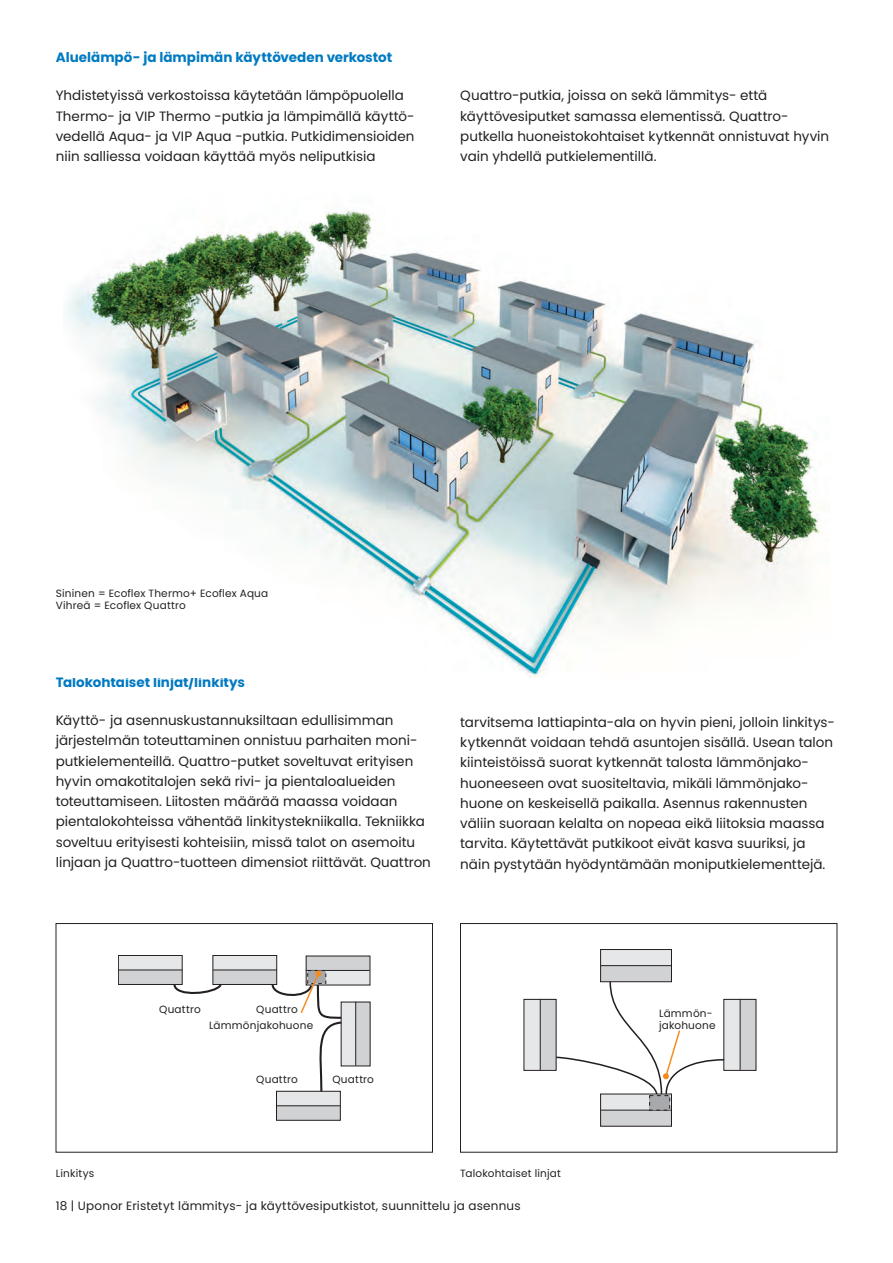
<style>
.page{position:relative;width:893px;height:1263px;background:#fff}
.page>*{position:absolute;margin:0;border:0;box-sizing:border-box;transform-origin:0 0}
.Leipis_241116{font:13.5px/20.2px "Poppins";color:#231f20}
.Väliotsikko_011216{font:700 13.5px "Poppins";color:#007ac2}
.t1{font:12px "Poppins";letter-spacing:.015em;color:#231f20}
.KUVATEKSTI_021216{font:10.5px "Poppins";letter-spacing:.02em;color:#231f20}
</style>
<div class="page">
<img style="left:66px;top:210px;width:755px;height:467px">
<div style="left:341px;top:1002px;width:15px;height:64px;background:#e6e7e9"></div>
<div style="left:356px;top:1002px;width:14px;height:64px;background:#d1d2d4"></div>
<hr style="left:355px;top:1002px;width:1px;height:63px;background:#231f20">
<div style="left:276px;top:1091px;width:64px;height:15px;background:#e6e7e9"></div>
<div style="left:276px;top:1106px;width:64px;height:14px;background:#d1d2d4"></div>
<div style="left:276px;top:1091px;width:65px;height:29px;border:1px solid #231f20"></div>
<hr style="left:276px;top:1105px;width:64px;height:1px;background:#231f20">
<div style="left:213px;top:955px;width:64px;height:15px;background:#e6e7e9"></div>
<div style="left:213px;top:955px;width:64px;height:30px;border:1px solid #231f20"></div>
<div style="left:118px;top:955px;width:64px;height:15px;background:#e6e7e9"></div>
<div style="left:118px;top:970px;width:64px;height:14px;background:#d1d2d4"></div>
<div style="left:118px;top:955px;width:64px;height:30px;border:1px solid #231f20"></div>
<hr style="left:119px;top:970px;width:63px;height:1px;background:#231f20">
<div style="left:306px;top:970px;width:64px;height:15px;background:#e6e7e9"></div>
<div style="left:306px;top:956px;width:64px;height:14px;background:#d1d2d4"></div>
<hr style="left:306px;top:970px;width:63px;height:1px;background:#231f20">
<div style="left:56px;top:923px;width:377px;height:229px;border:1px solid #231f20"></div>
<svg style="left:172px;top:970px;width:177px;height:124px"></svg>
<div style="left:601px;top:949px;width:70px;height:17px;background:#e6e7e9"></div>
<div style="left:601px;top:966px;width:70px;height:16px;background:#d1d2d4"></div>
<div style="left:600px;top:949px;width:72px;height:33px;border:1px solid #231f20"></div>
<hr style="left:601px;top:965px;width:71px;height:1px;background:#231f20">
<div style="left:524px;top:999px;width:16px;height:71px;background:#e6e7e9"></div>
<div style="left:540px;top:999px;width:16px;height:71px;background:#d1d2d4"></div>
<hr style="left:540px;top:999px;width:1px;height:71px;background:#231f20">
<div style="left:724px;top:999px;width:16px;height:71px;background:#e6e7e9"></div>
<div style="left:740px;top:999px;width:16px;height:71px;background:#d1d2d4"></div>
<hr style="left:740px;top:999px;width:1px;height:71px;background:#231f20">
<div style="left:601px;top:1094px;width:70px;height:16px;background:#e6e7e9"></div>
<div style="left:601px;top:1110px;width:70px;height:16px;background:#d1d2d4"></div>
<div style="left:600px;top:1094px;width:72px;height:32px;border:1px solid #231f20"></div>
<hr style="left:601px;top:1110px;width:71px;height:1px;background:#231f20">
<div style="left:650px;top:1095px;width:20px;height:15px;background:#a8a9ad"></div>
<div style="left:460px;top:923px;width:377px;height:229px;border:1px solid #231f20"></div>
<svg style="left:555px;top:980px;width:171px;height:116px"></svg>
<p class="Väliotsikko_011216" style="left:56px;top:50px;width:338px">Aluelämpö- ja lämpimän käyttöveden verkostot</p>
<p class="Leipis_241116" style="left:56px;top:86px;width:360px">Yhdistetyissä verkostoissa käytetään lämpöpuolella Thermo- ja VIP Thermo -putkia ja lämpimällä käyttö&shy;vedellä Aqua- ja VIP Aqua -putkia. Putkidimensioiden niin salliessa voidaan käyttää myös neliputkisia</p>
<p class="Leipis_241116" style="left:460px;top:86px;width:370px">Quattro-putkia, joissa on sekä lämmitys- että käyttövesiputket samassa elementissä. Quattro&shy;putkella huoneistokohtaiset kytkennät onnistuvat hyvin vain yhdellä putkielementillä.</p>
<p class="KUVATEKSTI_021216" style="left:56px;top:588px;width:214px">Sininen = Ecoflex Thermo+ Ecoflex Aqua</p>
<p class="KUVATEKSTI_021216" style="left:56px;top:600px;width:132px">Vihreä = Ecoflex Quattro</p>
<p class="Väliotsikko_011216" style="left:56px;top:674px;width:191px">Talokohtaiset linjat/linkitys</p>
<p class="Leipis_241116" style="left:56px;top:710px;width:377px">Käyttö- ja asennuskustannuksiltaan edullisimman järjestelmän toteuttaminen onnistuu parhaiten moni&shy;putkielementeillä. Quattro-putket soveltuvat erityisen hyvin omakotitalojen sekä rivi- ja pientaloalueiden toteuttamiseen. Liitosten määrää maassa voidaan pientalokohteissa vähentää linkitystekniikalla. Tekniikka soveltuu erityisesti kohteisiin, missä talot on asemoitu linjaan ja Quattro-tuotteen dimensiot riittävät. Quattron</p>
<p class="Leipis_241116" style="left:460px;top:712px;width:376px">tarvitsema lattiapinta-ala on hyvin pieni, jolloin linkitys&shy;kytkennät voidaan tehdä asuntojen sisällä. Usean talon kiinteistöissä suorat kytkennät talosta lämmönjako&shy;huoneeseen ovat suositeltavia, mikäli lämmönjako&shy;huone on keskeisellä paikalla. Asennus rakennusten väliin suoraan kelalta on nopeaa eikä liitoksia maassa tarvita. Käytettävät putkikoot eivät kasva suuriksi, ja näin pystytään hyödyntämään moniputkielementtejä.</p>
<p class="KUVATEKSTI_021216" style="left:159px;top:1003px;width:43px">Quattro</p>
<p class="KUVATEKSTI_021216" style="left:256px;top:1003px;width:43px">Quattro</p>
<p class="KUVATEKSTI_021216" style="left:209px;top:1019px;width:106px">Lämmönjakohuone</p>
<p class="KUVATEKSTI_021216" style="left:56px;top:1167px;width:40px">Linkitys</p>
<p class="KUVATEKSTI_021216" style="left:256px;top:1073px;width:43px">Quattro</p>
<p class="KUVATEKSTI_021216" style="left:332px;top:1073px;width:43px">Quattro</p>
<p class="KUVATEKSTI_021216" style="left:460px;top:1167px;width:102px">Talokohtaiset linjat</p>
<p class="t1" style="left:56px;top:1199px;width:466px">18 | Uponor Eristetyt lämmitys- ja käyttövesiputkistot, suunnittelu ja asennus</p>
<p class="KUVATEKSTI_021216" style="left:659px;top:1007px;width:55px">Lämmön-</p>
<p class="KUVATEKSTI_021216" style="left:659px;top:1019px;width:58px">jakohuone</p>
</div>
